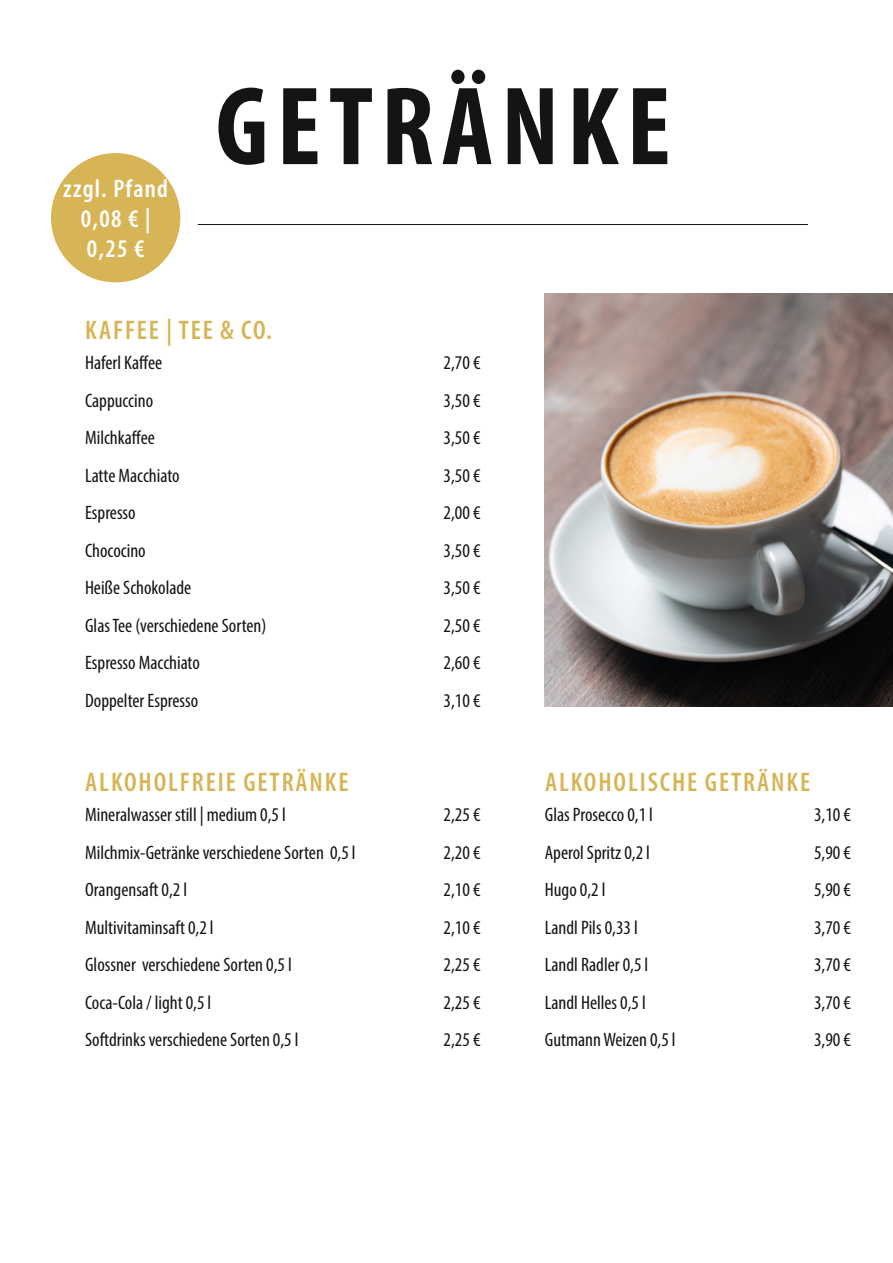
<style>
.page{position:relative;width:893px;height:1263px;background:#fff}
.page>*{position:absolute;margin:0;border:0;box-sizing:border-box;transform-origin:0 0}
.t1{font:700 condensed 112.5px "Myriad Pro";letter-spacing:.07em;color:#131413}
.t2{font:600 condensed 27px "Myriad Pro";letter-spacing:.07em;color:#d7b556}
.t3{font:600 condensed 25.5px/30px "Myriad Pro";letter-spacing:.05em;color:#fff;text-align:center}
.t4{font:condensed 19.5px "Myriad Pro";color:#131413}
</style>
<div class="page">
<hr style="left:198px;top:224px;width:610px;height:1px;background:#131413">
<div style="left:51px;top:153px;width:129px;height:129px;background:#d7b556;border-radius:50%"></div>
<img style="left:545px;top:293px;width:348px;height:414px">
<h3 class="t3" style="left:63px;top:173px;width:106px">zzgl. Pfand<br>0,08 € |<br>0,25 €</h3>
<h1 class="t1" style="left:216px;top:56px;width:457px">GETRÄNKE</h1>
<h2 class="t2" style="left:85px;top:314px;width:188px">KAFFEE | TEE &amp; CO.</h2>
<p class="t4" style="left:85px;top:351px;width:79px">Haferl Kaffee</p>
<p class="t4" style="left:444px;top:351px;width:38px">2,70 €</p>
<p class="t4" style="left:85px;top:388px;width:70px">Cappuccino</p>
<p class="t4" style="left:444px;top:388px;width:38px">3,50 €</p>
<p class="t4" style="left:85px;top:426px;width:71px">Milchkaffee</p>
<p class="t4" style="left:444px;top:426px;width:38px">3,50 €</p>
<p class="t4" style="left:85px;top:463px;width:96px">Latte Macchiato</p>
<p class="t4" style="left:444px;top:463px;width:38px">3,50 €</p>
<p class="t4" style="left:85px;top:501px;width:52px">Espresso</p>
<p class="t4" style="left:444px;top:501px;width:38px">2,00 €</p>
<p class="t4" style="left:85px;top:538px;width:62px">Chococino</p>
<p class="t4" style="left:444px;top:538px;width:38px">3,50 €</p>
<p class="t4" style="left:85px;top:576px;width:108px">Heiße Schokolade</p>
<p class="t4" style="left:444px;top:576px;width:38px">3,50 €</p>
<p class="t4" style="left:85px;top:613px;width:183px">Glas Tee (verschiedene Sorten)</p>
<p class="t4" style="left:444px;top:613px;width:38px">2,50 €</p>
<p class="t4" style="left:85px;top:651px;width:116px">Espresso Macchiato</p>
<p class="t4" style="left:444px;top:651px;width:38px">2,60 €</p>
<p class="t4" style="left:85px;top:688px;width:115px">Doppelter Espresso</p>
<p class="t4" style="left:444px;top:688px;width:38px">3,10 €</p>
<h2 class="t2" style="left:85px;top:766px;width:265px">ALKOHOLFREIE GETRÄNKE</h2>
<p class="t4" style="left:85px;top:803px;width:202px">Mineralwasser still | medium 0,5 l</p>
<p class="t4" style="left:444px;top:803px;width:38px">2,25 €</p>
<p class="t4" style="left:85px;top:841px;width:272px">Milchmix-Getränke verschiedene Sorten 0,5 l</p>
<p class="t4" style="left:444px;top:841px;width:38px">2,20 €</p>
<p class="t4" style="left:85px;top:878px;width:104px">Orangensaft 0,2 l</p>
<p class="t4" style="left:444px;top:878px;width:38px">2,10 €</p>
<p class="t4" style="left:85px;top:916px;width:130px">Multivitaminsaft 0,2 l</p>
<p class="t4" style="left:444px;top:916px;width:38px">2,10 €</p>
<p class="t4" style="left:85px;top:953px;width:208px">Glossner verschiedene Sorten 0,5 l</p>
<p class="t4" style="left:444px;top:953px;width:38px">2,25 €</p>
<p class="t4" style="left:85px;top:991px;width:128px">Coca-Cola / light 0,5 l</p>
<p class="t4" style="left:444px;top:991px;width:38px">2,25 €</p>
<p class="t4" style="left:85px;top:1028px;width:215px">Softdrinks verschiedene Sorten 0,5 l</p>
<p class="t4" style="left:444px;top:1028px;width:38px">2,25 €</p>
<h2 class="t2" style="left:545px;top:766px;width:267px">ALKOHOLISCHE GETRÄNKE</h2>
<p class="t4" style="left:545px;top:803px;width:110px">Glas Prosecco 0,1 l</p>
<p class="t4" style="left:814px;top:803px;width:38px">3,10 €</p>
<p class="t4" style="left:545px;top:841px;width:107px">Aperol Spritz 0,2 l</p>
<p class="t4" style="left:814px;top:841px;width:38px">5,90 €</p>
<p class="t4" style="left:545px;top:878px;width:62px">Hugo 0,2 l</p>
<p class="t4" style="left:814px;top:878px;width:38px">5,90 €</p>
<p class="t4" style="left:545px;top:916px;width:94px">Landl Pils 0,33 l</p>
<p class="t4" style="left:814px;top:916px;width:38px">3,70 €</p>
<p class="t4" style="left:545px;top:953px;width:105px">Landl Radler 0,5 l</p>
<p class="t4" style="left:814px;top:953px;width:38px">3,70 €</p>
<p class="t4" style="left:545px;top:991px;width:103px">Landl Helles 0,5 l</p>
<p class="t4" style="left:814px;top:991px;width:38px">3,70 €</p>
<p class="t4" style="left:545px;top:1028px;width:132px">Gutmann Weizen 0,5 l</p>
<p class="t4" style="left:814px;top:1028px;width:38px">3,90 €</p>
</div>
